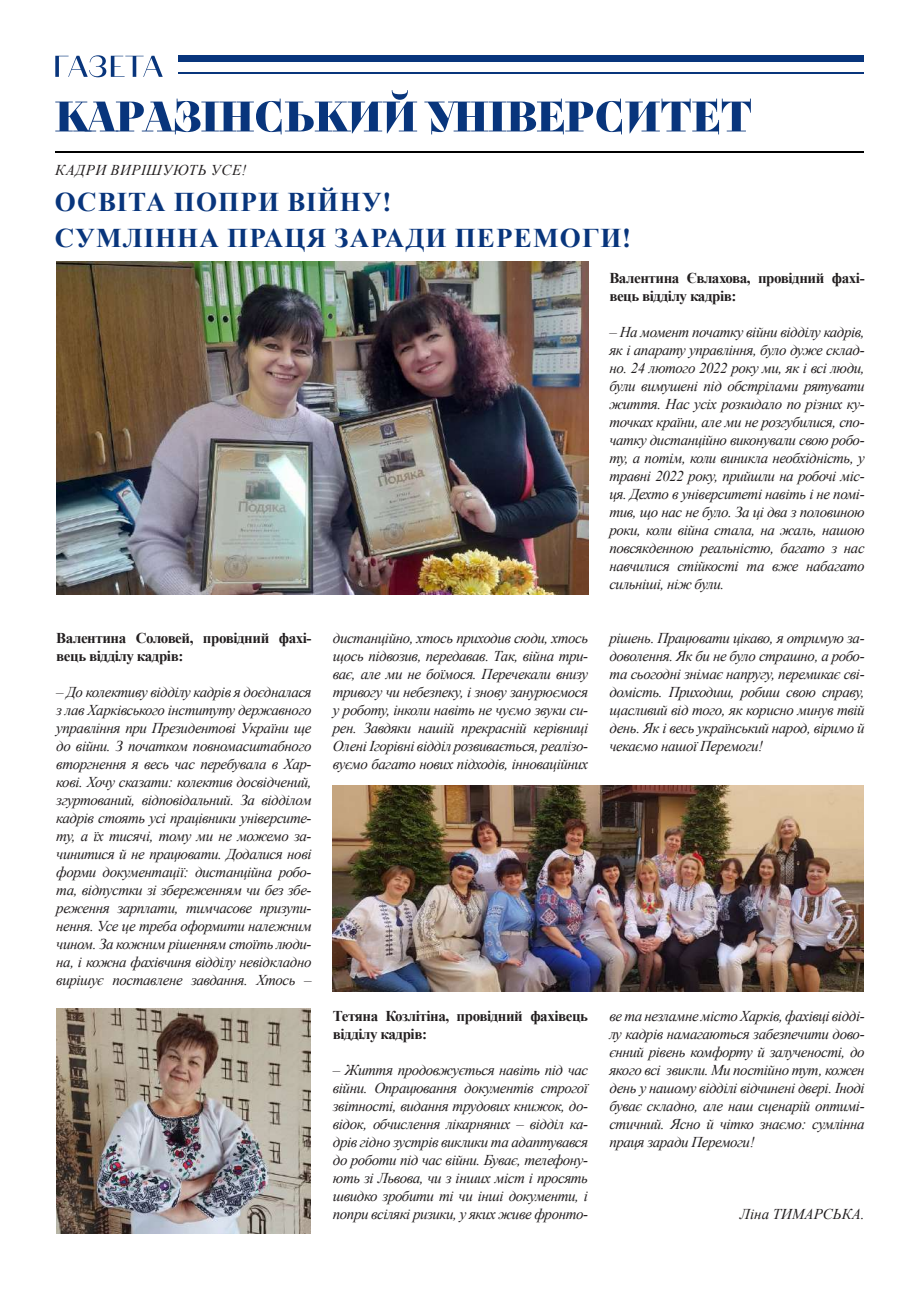
<style>
.page{position:relative;width:919px;height:1289px;background:#fff}
.page>*{position:absolute;margin:0;border:0;box-sizing:border-box;transform-origin:0 0}
.t1{font:700 27px/36px "Times New Roman";letter-spacing:.045em;color:#08357c}
.t2{font:italic 15px/18px "Times New Roman";letter-spacing:-.03em;color:#231f20;text-align:justify}
.t3{font:700 15px/18px "Times New Roman";letter-spacing:-.03em;color:#231f20}
.t4{font:italic 15px "Times New Roman";letter-spacing:.035em;color:#231f20}
.t5{font:italic 15px "Times New Roman";color:#231f20}
</style>
<div class="page">
<svg style="left:55px;top:90px;width:362px;height:44px"></svg>
<svg style="left:424px;top:99px;width:326px;height:35px"></svg>
<hr style="left:55px;top:152px;width:808px;height:1px;background:#000">
<hr style="left:178px;top:73px;width:685px;height:1px;background:#08357c">
<div style="left:178px;top:55px;width:685px;height:7px;background:#08357c"></div>
<svg style="left:55px;top:55px;width:108px;height:22px"></svg>
<img style="left:56px;top:261px;width:532px;height:333px">
<img style="left:56px;top:1008px;width:254px;height:225px">
<img style="left:332px;top:785px;width:531px;height:206px">
<p class="t4" style="left:55px;top:159px;width:193px">КАДРИ ВИРІШУЮТЬ УСЕ!</p>
<h1 class="t1" style="left:55px;top:183px;width:578px">ОСВІТА ПОПРИ ВІЙНУ!<br>СУМЛІННА ПРАЦЯ ЗАРАДИ ПЕРЕМОГИ!</h1>
<p class="t3" style="left:56px;top:628px;width:257px">Валентина Соловей, провідний фахі&shy;вець відділу кадрів:</p>
<p class="t2" style="left:56px;top:682px;width:257px">– До колективу відділу кадрів я доєдналася з лав Харківського інституту державного управління при Президентові України ще до війни. З початком повномасштабного вторгнення я весь час перебувала в Хар&shy;кові. Хочу сказати: колектив досвідчений, згуртований, відповідальний. За відділом кадрів стоять усі працівники університе&shy;ту, а їх тисячі, тому ми не можемо за&shy;чинитися й не працювати. Додалися нові форми документації: дистанційна робо&shy;та, відпустки зі збереженням чи без збе&shy;реження зарплати, тимчасове призупи&shy;нення. Усе це треба оформити належним чином. За кожним рішенням стоїть люди&shy;на, і кожна фахівчиня відділу невідкладно вирішує поставлене завдання. Хтось –</p>
<p class="t2" style="left:333px;top:628px;width:257px">дистанційно, хтось приходив сюди, хтось щось підвозив, передавав. Так, війна три&shy;ває, але ми не боїмося. Перечекали внизу тривогу чи небезпеку, і знову занурюємося у роботу, інколи навіть не чуємо звуки си&shy;рен. Завдяки нашій прекрасній керівниці Олені Ігорівні відділ розвивається, реалізо&shy;вуємо багато нових підходів, інноваційних</p>
<p class="t3" style="left:609px;top:268px;width:257px">Валентина Євлахова, провідний фахі&shy;вець відділу кадрів:</p>
<p class="t2" style="left:609px;top:322px;width:257px">– На момент початку війни відділу кадрів, як і апарату управління, було дуже склад&shy;но. 24 лютого 2022 року ми, як і всі люди, були вимушені під обстрілами рятувати життя. Нас усіх розкидало по різних ку&shy;точках країни, але ми не розгубилися, спо&shy;чатку дистанційно виконували свою робо&shy;ту, а потім, коли виникла необхідність, у травні 2022 року, прийшли на робочі міс&shy;ця. Дехто в університеті навіть і не помі&shy;тив, що нас не було. За ці два з половиною роки, коли війна стала, на жаль, нашою повсякденною реальністю, багато з нас навчилися стійкості та вже набагато сильніші, ніж були.</p>
<p class="t2" style="left:609px;top:628px;width:257px">рішень. Працювати цікаво, я отримую за&shy;доволення. Як би не було страшно, а робо&shy;та сьогодні знімає напругу, перемикає сві&shy;домість. Приходиш, робиш свою справу, щасливий від того, як корисно минув твій день. Як і весь український народ, віримо й чекаємо нашої Перемоги!</p>
<p class="t3" style="left:333px;top:1006px;width:257px">Тетяна Козлітіна, провідний фахівець відділу кадрів:</p>
<p class="t2" style="left:333px;top:1060px;width:257px">– Життя продовжується навіть під час війни. Опрацювання документів строгої звітності, видання трудових книжок, до&shy;відок, обчислення лікарняних – відділ ка&shy;дрів гідно зустрів виклики та адаптувався до роботи під час війни. Буває, телефону&shy;ють зі Львова, чи з інших міст і просять швидко зробити ті чи інші документи, і попри всілякі ризики, у яких живе фронто-</p>
<p class="t2" style="left:609px;top:1006px;width:257px">ве та незламне місто Харків, фахівці відді&shy;лу кадрів намагаються забезпечити дово&shy;єнний рівень комфорту й залученості, до якого всі звикли. Ми постійно тут, кожен день у нашому відділі відчинені двері. Іноді буває складно, але наш сценарій оптимі&shy;стичний. Ясно й чітко знаємо: сумлінна праця заради Перемоги!</p>
<p class="t5" style="left:739px;top:1203px;width:126px">Ліна ТИМАРСЬКА.</p>
</div>
